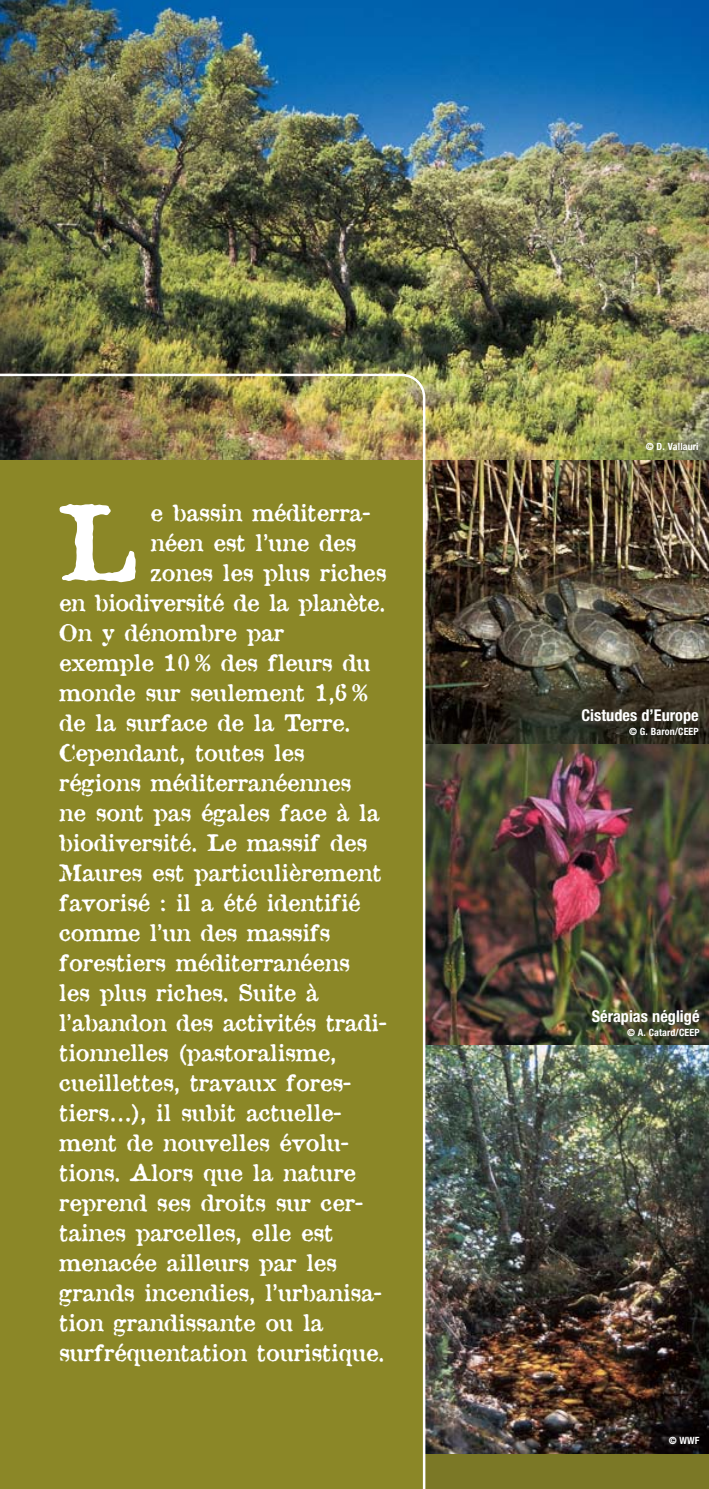
<style>
.page{position:relative;width:709px;height:1489px;background:#fff}
.page>*{position:absolute;margin:0;border:0;box-sizing:border-box;transform-origin:0 0}
.t1{font:102.25px "Attic";color:#fff}
.t2{font:22.5px "Attic";color:#fff}
.t3{font:700 condensed 16.25px "Helvetica Neue";color:#fff}
.t4{font:700 condensed 10px "Helvetica Neue";letter-spacing:.01em;color:#fff}
</style>
<div class="page">
<img style="left:0;top:0;width:709px;height:461px">
<div style="left:425px;top:461px;width:284px;height:1027px;background:#7b7826"></div>
<img style="left:425px;top:461px;width:284px;height:283px">
<img style="left:425px;top:744px;width:284px;height:300px">
<img style="left:425px;top:1044px;width:284px;height:409px">
<svg style="left:0;top:373px;width:425px;height:1115px;background:#8b872b"></svg>
<h1 class="t1" style="left:59px;top:505px;width:81px">L</h1>
<p class="t2" style="left:150px;top:504px;width:221px">e bassin méditerra-</p>
<p class="t2" style="left:150px;top:534px;width:207px">néen est l’une des</p>
<p class="t2" style="left:150px;top:564px;width:237px">zones les plus riches</p>
<p class="t2" style="left:59px;top:594px;width:327px">en biodiversité de la planète.</p>
<p class="t2" style="left:59px;top:624px;width:226px">On y dénombre par</p>
<p class="t2" style="left:59px;top:654px;width:313px">exemple 10 % des fleurs du</p>
<p class="t2" style="left:59px;top:684px;width:310px">monde sur seulement 1,6 %</p>
<p class="t2" style="left:59px;top:714px;width:293px">de la surface de la Terre.</p>
<p class="t2" style="left:59px;top:744px;width:247px">Cependant, toutes les</p>
<p class="t2" style="left:59px;top:774px;width:293px">régions méditerranéennes</p>
<p class="t2" style="left:59px;top:804px;width:322px">ne sont pas égales face à la</p>
<p class="t2" style="left:59px;top:834px;width:309px">biodiversité. Le massif des</p>
<p class="t2" style="left:59px;top:864px;width:324px">Maures est particulièrement</p>
<p class="t2" style="left:59px;top:894px;width:302px">favorisé : il a été identifié</p>
<p class="t2" style="left:59px;top:924px;width:272px">comme l’un des massifs</p>
<p class="t2" style="left:59px;top:954px;width:292px">forestiers méditerranéens</p>
<p class="t2" style="left:59px;top:984px;width:261px">les plus riches. Suite à</p>
<p class="t2" style="left:59px;top:1014px;width:329px">l’abandon des activités tradi-</p>
<p class="t2" style="left:59px;top:1044px;width:278px">tionnelles (pastoralisme,</p>
<p class="t2" style="left:59px;top:1074px;width:293px">cueillettes, travaux fores-</p>
<p class="t2" style="left:59px;top:1104px;width:284px">tiers…), il subit actuelle-</p>
<p class="t2" style="left:59px;top:1134px;width:291px">ment de nouvelles évolu-</p>
<p class="t2" style="left:59px;top:1164px;width:298px">tions. Alors que la nature</p>
<p class="t2" style="left:59px;top:1194px;width:305px">reprend ses droits sur cer-</p>
<p class="t2" style="left:59px;top:1224px;width:276px">taines parcelles, elle est</p>
<p class="t2" style="left:59px;top:1254px;width:279px">menacée ailleurs par les</p>
<p class="t2" style="left:59px;top:1284px;width:324px">grands incendies, l’urbanisa-</p>
<p class="t2" style="left:59px;top:1314px;width:266px">tion grandissante ou la</p>
<p class="t2" style="left:59px;top:1344px;width:326px">surfréquentation touristique.</p>
<p class="t4" style="left:645px;top:443px;width:54px">© D. Vallauri</p>
<p class="t3" style="left:581px;top:709px;width:119px">Cistudes d’Europe</p>
<p class="t4" style="left:629px;top:728px;width:71px">© G. Baron/CEEP</p>
<p class="t3" style="left:591px;top:1010px;width:109px">Sérapias négligé</p>
<p class="t4" style="left:627px;top:1028px;width:74px">© A. Catard/CEEP</p>
<p class="t4" style="left:668px;top:1436px;width:32px">© WWF</p>
</div>
